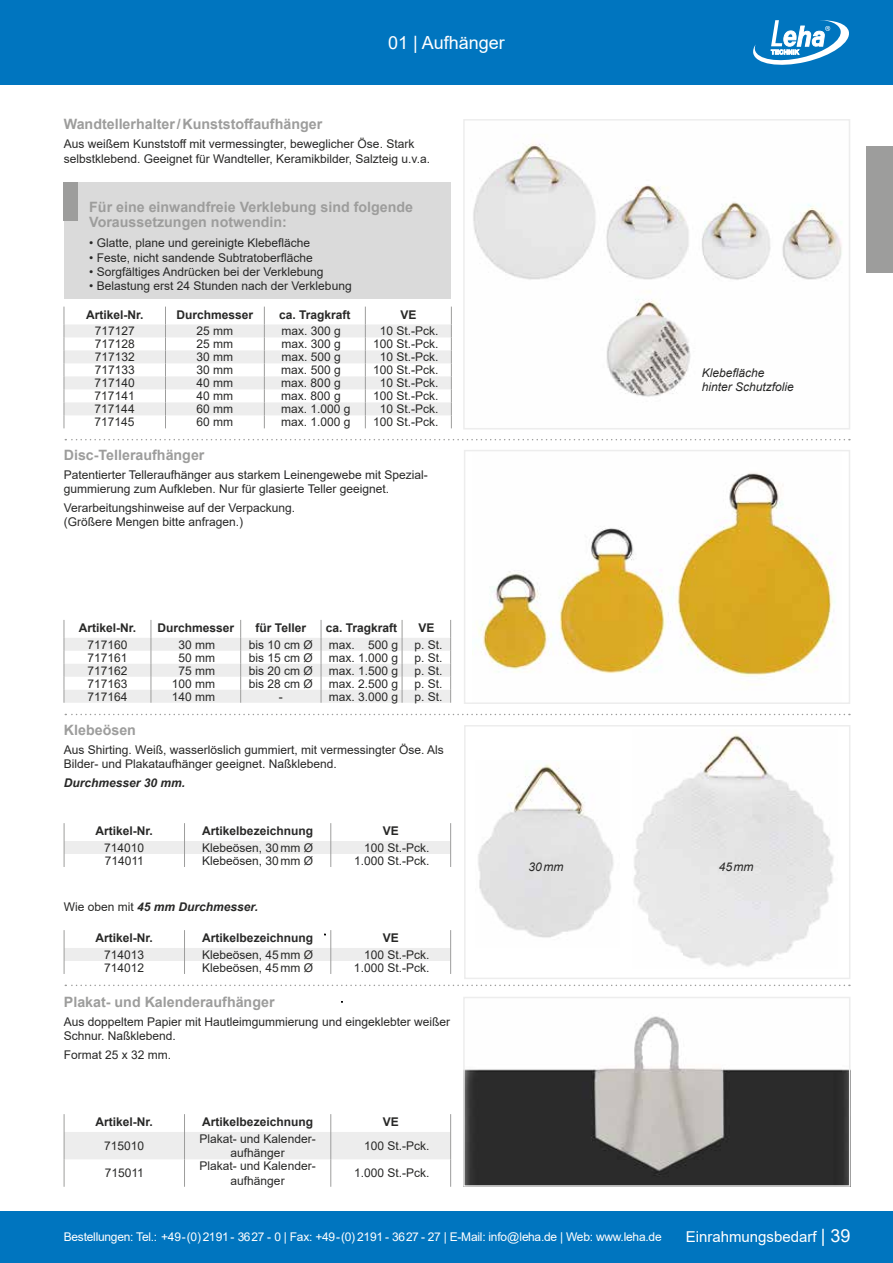
<style>
.page{position:relative;width:893px;height:1263px;background:#fff}
.page>*{position:absolute;margin:0;border:0;box-sizing:border-box;transform-origin:0 0}
.t1{font:18px "Arial";color:#fff}
.t2{font:15px "Arial";color:#fff}
.t3{font:700 14.25px/14.4px "Arial";color:#9d9d9c}
.t4{font:12px/14.4px "Arial";color:#282827}
.t5{font:700 12px "Arial";color:#282827}
.t6{font:12px "Arial";letter-spacing:-.02em;color:#fff}
.t7{font:italic 700 12px "Arial";color:#282827}
.t8{font:italic 12px/14.4px "Arial";color:#282827}
.s1{font-weight:400;font-style:normal}
.s2{font-size:18px}
</style>
<div class="page">
<div style="left:0;top:0;width:893px;height:85px;background:#0075bf"></div>
<div style="left:0;top:1211px;width:893px;height:52px;background:#0075bf"></div>
<div style="left:867px;top:147px;width:26px;height:126px;background:#9d9d9c"></div>
<svg style="left:753px;top:20px;width:96px;height:45px"></svg>
<div style="left:464px;top:725px;width:386px;height:254px;border:2px solid #ededed"></div>
<svg style="left:65px;top:439px;width:785px;height:1px"></svg>
<svg style="left:65px;top:714px;width:785px;height:1px"></svg>
<svg style="left:65px;top:984px;width:785px;height:2px"></svg>
<svg style="left:64px;top:823px;width:387px;height:44px"></svg>
<svg style="left:64px;top:1114px;width:387px;height:73px"></svg>
<img style="left:466px;top:1016px;width:381px;height:168px">
<div style="left:463px;top:997px;width:387px;height:190px;border:2px solid #ededed"></div>
<svg style="left:64px;top:930px;width:387px;height:44px"></svg>
<img style="left:473px;top:142px;width:369px;height:255px">
<div style="left:463px;top:119px;width:387px;height:310px;border:2px solid #ededed"></div>
<svg style="left:64px;top:307px;width:388px;height:121px"></svg>
<img style="left:478px;top:473px;width:357px;height:206px">
<div style="left:464px;top:450px;width:386px;height:254px;border:2px solid #ededed"></div>
<svg style="left:64px;top:620px;width:387px;height:83px"></svg>
<div style="left:64px;top:182px;width:386px;height:117px;background:#dadada"></div>
<div style="left:63px;top:182px;width:15px;height:39px;background:#9d9d9c"></div>
<img style="left:478px;top:764px;width:136px;height:174px">
<img style="left:634px;top:734px;width:200px;height:233px">
<h1 class="t1" style="left:388px;top:30px;width:118px">01 | Aufhänger</h1>
<p class="t3" style="left:64px;top:117px;width:260px">Wandtellerhalter/Kunststoffaufhänger</p>
<p class="t4" style="left:64px;top:137px;width:368px">Aus weißem Kunststoff mit vermessingter, beweglicher Öse. Stark selbstklebend. Geeignet für Wandteller, Keramikbilder, Salzteig u.v.a.</p>
<p class="t3" style="left:89px;top:200px;width:325px">Für eine einwandfreie Verklebung sind folgende<br>Voraussetzungen notwendin:</p>
<p class="t4" style="left:89px;top:236px;width:222px">• Glatte, plane und gereinigte Klebefläche</p>
<p class="t4" style="left:89px;top:250px;width:225px">• Feste, nicht sandende Subtratoberfläche</p>
<p class="t4" style="left:89px;top:265px;width:236px">• Sorgfältiges Andrücken bei der Verklebung</p>
<p class="t4" style="left:89px;top:279px;width:264px">• Belastung erst 24 Stunden nach der Verklebung</p>
<p class="t5" style="left:86px;top:306px;width:59px">Artikel-Nr.</p>
<p class="t5" style="left:177px;top:306px;width:78px">Durchmesser</p>
<p class="t5" style="left:279px;top:306px;width:73px">ca. Tragkraft</p>
<p class="t5" style="left:400px;top:306px;width:18px">VE</p>
<p class="t4" style="left:95px;top:324px;width:42px">717127</p>
<p class="t4" style="left:197px;top:324px;width:38px">25 mm</p>
<p class="t4" style="left:281px;top:324px;width:61px">max. 300 g</p>
<p class="t4" style="left:380px;top:324px;width:60px">10 St.-Pck.</p>
<p class="t4" style="left:95px;top:337px;width:42px">717128</p>
<p class="t4" style="left:197px;top:337px;width:38px">25 mm</p>
<p class="t4" style="left:281px;top:337px;width:61px">max. 300 g</p>
<p class="t4" style="left:373px;top:337px;width:67px">100 St.-Pck.</p>
<p class="t4" style="left:95px;top:350px;width:42px">717132</p>
<p class="t4" style="left:197px;top:350px;width:38px">30 mm</p>
<p class="t4" style="left:281px;top:350px;width:61px">max. 500 g</p>
<p class="t4" style="left:380px;top:350px;width:60px">10 St.-Pck.</p>
<p class="t4" style="left:95px;top:363px;width:42px">717133</p>
<p class="t4" style="left:197px;top:363px;width:38px">30 mm</p>
<p class="t4" style="left:281px;top:363px;width:61px">max. 500 g</p>
<p class="t4" style="left:373px;top:363px;width:67px">100 St.-Pck.</p>
<p class="t4" style="left:95px;top:376px;width:42px">717140</p>
<p class="t4" style="left:197px;top:376px;width:38px">40 mm</p>
<p class="t4" style="left:281px;top:376px;width:61px">max. 800 g</p>
<p class="t4" style="left:380px;top:376px;width:60px">10 St.-Pck.</p>
<p class="t4" style="left:95px;top:389px;width:42px">717141</p>
<p class="t4" style="left:197px;top:389px;width:38px">40 mm</p>
<p class="t4" style="left:281px;top:389px;width:61px">max. 800 g</p>
<p class="t4" style="left:373px;top:389px;width:67px">100 St.-Pck.</p>
<p class="t4" style="left:95px;top:402px;width:42px">717144</p>
<p class="t4" style="left:196px;top:402px;width:38px">60 mm</p>
<p class="t4" style="left:281px;top:402px;width:71px">max. 1.000 g</p>
<p class="t4" style="left:380px;top:402px;width:60px">10 St.-Pck.</p>
<p class="t4" style="left:95px;top:415px;width:42px">717145</p>
<p class="t4" style="left:196px;top:415px;width:38px">60 mm</p>
<p class="t4" style="left:281px;top:415px;width:71px">max. 1.000 g</p>
<p class="t4" style="left:373px;top:415px;width:67px">100 St.-Pck.</p>
<p class="t3" style="left:64px;top:448px;width:142px">Disc-Telleraufhänger</p>
<p class="t4" style="left:64px;top:467px;width:365px">Patentierter Telleraufhänger aus starkem Leinengewebe mit Spezial&shy;gummierung zum Aufkleben. Nur für glasierte Teller geeignet.</p>
<p class="t4" style="left:64px;top:500px;width:233px">Verarbeitungshinweise auf der Verpackung. (Größere Mengen bitte anfragen.)</p>
<p class="t5" style="left:79px;top:619px;width:59px">Artikel-Nr.</p>
<p class="t5" style="left:157px;top:619px;width:78px">Durchmesser</p>
<p class="t5" style="left:256px;top:619px;width:52px">für Teller</p>
<p class="t5" style="left:326px;top:619px;width:73px">ca. Tragkraft</p>
<p class="t5" style="left:418px;top:619px;width:18px">VE</p>
<p class="t4" style="left:87px;top:637px;width:42px">717160</p>
<p class="t4" style="left:178px;top:637px;width:38px">30 mm</p>
<p class="t4" style="left:249px;top:637px;width:66px">bis 10 cm Ø</p>
<p class="t4" style="left:329px;top:637px;width:71px">max. 500 g</p>
<p class="t4" style="left:414px;top:637px;width:30px">p. St.</p>
<p class="t4" style="left:87px;top:650px;width:42px">717161</p>
<p class="t4" style="left:178px;top:650px;width:38px">50 mm</p>
<p class="t4" style="left:249px;top:650px;width:66px">bis 15 cm Ø</p>
<p class="t4" style="left:329px;top:650px;width:71px">max. 1.000 g</p>
<p class="t4" style="left:414px;top:650px;width:30px">p. St.</p>
<p class="t4" style="left:87px;top:663px;width:42px">717162</p>
<p class="t4" style="left:178px;top:663px;width:38px">75 mm</p>
<p class="t4" style="left:249px;top:663px;width:66px">bis 20 cm Ø</p>
<p class="t4" style="left:329px;top:663px;width:71px">max. 1.500 g</p>
<p class="t4" style="left:414px;top:663px;width:30px">p. St.</p>
<p class="t4" style="left:87px;top:676px;width:42px">717163</p>
<p class="t4" style="left:172px;top:676px;width:45px">100 mm</p>
<p class="t4" style="left:249px;top:676px;width:66px">bis 28 cm Ø</p>
<p class="t4" style="left:329px;top:676px;width:71px">max. 2.500 g</p>
<p class="t4" style="left:414px;top:676px;width:30px">p. St.</p>
<p class="t4" style="left:87px;top:689px;width:42px">717164</p>
<p class="t4" style="left:172px;top:689px;width:45px">140 mm</p>
<p class="t4" style="left:279px;top:689px;width:5px">-</p>
<p class="t4" style="left:329px;top:689px;width:71px">max. 3.000 g</p>
<p class="t4" style="left:414px;top:689px;width:30px">p. St.</p>
<p class="t3" style="left:64px;top:723px;width:74px">Klebeösen</p>
<p class="t4" style="left:64px;top:742px;width:381px">Aus Shirting. Weiß, wasserlöslich gummiert, mit vermessingter Öse. Als<br>Bilder- und Plakataufhänger geeignet. Naßklebend.</p>
<p class="t7" style="left:64px;top:775px;width:123px">Durchmesser 30 mm.</p>
<p class="t5" style="left:96px;top:823px;width:59px">Artikel-Nr.</p>
<p class="t5" style="left:202px;top:823px;width:112px">Artikelbezeichnung</p>
<p class="t5" style="left:383px;top:823px;width:18px">VE</p>
<p class="t4" style="left:104px;top:840px;width:42px">714010</p>
<p class="t4" style="left:202px;top:840px;width:112px">Klebeösen, 30mm Ø</p>
<p class="t4" style="left:364px;top:840px;width:67px">100 St.-Pck.</p>
<p class="t4" style="left:105px;top:853px;width:41px">714011</p>
<p class="t4" style="left:202px;top:853px;width:112px">Klebeösen, 30mm Ø</p>
<p class="t4" style="left:354px;top:853px;width:77px">1.000 St.-Pck.</p>
<p class="t7" style="left:64px;top:899px;width:196px"><span class="s1">Wie oben mit</span> 45 mm Durchmesser.</p>
<p class="t5" style="left:96px;top:930px;width:59px">Artikel-Nr.</p>
<p class="t5" style="left:202px;top:930px;width:112px">Artikelbezeichnung</p>
<p class="t5" style="left:383px;top:930px;width:18px">VE</p>
<p class="t4" style="left:104px;top:947px;width:42px">714013</p>
<p class="t4" style="left:202px;top:947px;width:112px">Klebeösen, 45mm Ø</p>
<p class="t4" style="left:364px;top:947px;width:67px">100 St.-Pck.</p>
<p class="t4" style="left:104px;top:960px;width:42px">714012</p>
<p class="t4" style="left:202px;top:960px;width:112px">Klebeösen, 45mm Ø</p>
<p class="t4" style="left:354px;top:960px;width:77px">1.000 St.-Pck.</p>
<p class="t3" style="left:64px;top:995px;width:212px">Plakat- und Kalenderaufhänger</p>
<p class="t4" style="left:64px;top:1014px;width:388px">Aus doppeltem Papier mit Hautleimgummierung und eingeklebter weißer<br>Schnur. Naßklebend.</p>
<p class="t4" style="left:64px;top:1047px;width:109px">Format 25 x 32 mm.</p>
<p class="t5" style="left:96px;top:1114px;width:59px">Artikel-Nr.</p>
<p class="t5" style="left:202px;top:1114px;width:112px">Artikelbezeichnung</p>
<p class="t5" style="left:383px;top:1114px;width:18px">VE</p>
<p class="t4" style="left:104px;top:1138px;width:42px">715010</p>
<p class="t4" style="left:200px;top:1131px;width:118px;text-align:center">Plakat- und Kalender&shy;aufhänger</p>
<p class="t4" style="left:364px;top:1138px;width:67px">100 St.-Pck.</p>
<p class="t4" style="left:105px;top:1166px;width:41px">715011</p>
<p class="t4" style="left:200px;top:1159px;width:118px;text-align:center">Plakat- und Kalender&shy;aufhänger</p>
<p class="t4" style="left:354px;top:1166px;width:77px">1.000 St.-Pck.</p>
<p class="t8" style="left:702px;top:365px;width:94px">Klebefläche hinter Schutzfolie</p>
<p class="t8" style="left:529px;top:860px;width:36px">30mm</p>
<p class="t8" style="left:719px;top:859px;width:36px">45mm</p>
<p class="t6" style="left:64px;top:1229px;width:599px">Bestellungen: Tel.: +49-(0) 2191 - 3627 - 0 | Fax: +49-(0) 2191 - 3627 - 27 | E-Mail: info@leha.de | Web: www.leha.de</p>
<p class="t2" style="left:686px;top:1226px;width:166px">Einrahmungsbedarf <span class="s2">| 39</span></p>
</div>
